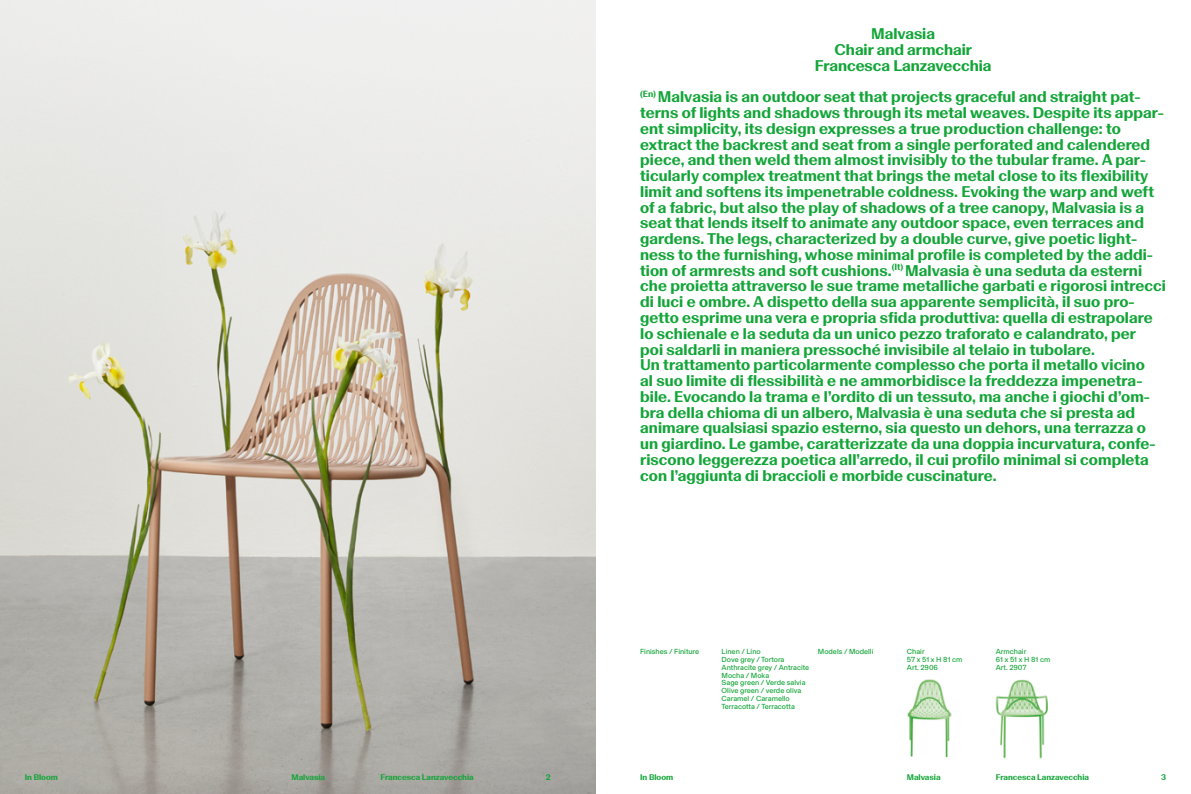
<style>
.page{position:relative;width:1191px;height:794px;background:#fff}
.page>*{position:absolute;margin:0;border:0;box-sizing:border-box;transform-origin:0 0}
.t1{font:700 15.75px/15.8px "Basel Classic";letter-spacing:.005em;color:#13a538}
.t2{font:700 8.31px "Basel Classic";color:#13a538}
.t3{font:7.44px/7.9px "Basel Grotesk";color:#13a538}
</style>
<div class="page">
<img style="left:0;top:0;width:595px;height:794px">
<img style="left:995px;top:679px;width:53px;height:80px">
<img style="left:907px;top:679px;width:45px;height:79px">
<p class="t1" style="left:814px;top:25px;width:178px;text-align:center">Malvasia<br>Chair and armchair<br>Francesca Lanzavecchia</p>
<p class="t1" style="left:640px;top:88px;width:527px"><sup>(En)</sup> Malvasia is an outdoor seat that projects graceful and straight pat&shy;terns of lights and shadows through its metal weaves. Despite its appar&shy;ent simplicity, its design expresses a true production challenge: to extract the backrest and seat from a single perforated and calendered piece, and then weld them almost invisibly to the tubular frame. A par&shy;ticularly complex treatment that brings the metal close to its flexibility limit and softens its impenetrable coldness. Evoking the warp and weft of a fabric, but also the play of shadows of a tree canopy, Malvasia is a seat that lends itself to animate any outdoor space, even terraces and gardens. The legs, characterized by a double curve, give poetic light&shy;ness to the furnishing, whose minimal profile is completed by the addi&shy;tion of armrests and soft cushions.<sup>(It)</sup> Malvasia è una seduta da esterni che proietta attraverso le sue trame metalliche garbati e rigorosi intrecci di luci e ombre. A dispetto della sua apparente semplicità, il suo pro&shy;getto esprime una vera e propria sfida produttiva: quella di estrapolare lo schienale e la seduta da un unico pezzo traforato e calandrato, per<br>poi saldarli in maniera pressoché invisibile al telaio in tubolare.<br>Un trattamento particolarmente complesso che porta il metallo vicino<br>al suo limite di flessibilità e ne ammorbidisce la freddezza impenetra&shy;bile. Evocando la trama e l’ordito di un tessuto, ma anche i giochi d’om&shy;bra della chioma di un albero, Malvasia è una seduta che si presta ad animare qualsiasi spazio esterno, sia questo un dehors, una terrazza o un giardino. Le gambe, caratterizzate da una doppia incurvatura, confe&shy;riscono leggerezza poetica all’arredo, il cui profilo minimal si completa con l’aggiunta di braccioli e morbide cuscinature.</p>
<p class="t3" style="left:721px;top:647px;width:89px">Linen / Lino<br>Dove grey / Tortora<br>Anthracite grey / Antracite<br>Mocha / Moka<br>Sage green / Verde salvia<br>Olive green / verde oliva<br>Caramel / Caramello<br>Terracotta / Terracotta</p>
<p class="t3" style="left:640px;top:647px;width:61px">Finishes / Finiture</p>
<p class="t3" style="left:818px;top:647px;width:57px">Models / Modelli</p>
<p class="t3" style="left:907px;top:647px;width:57px">Chair<br>57 x 51 x H 81 cm<br>Art. 2906</p>
<p class="t3" style="left:995px;top:647px;width:56px">Armchair<br>61 x 51 x H 81 cm<br>Art. 2907</p>
<p class="t2" style="left:25px;top:771px;width:35px">In Bloom</p>
<p class="t2" style="left:291px;top:771px;width:35px">Malvasia</p>
<p class="t2" style="left:380px;top:771px;width:95px">Francesca Lanzavecchia</p>
<p class="t2" style="left:546px;top:771px;width:6px">2</p>
<p class="t2" style="left:640px;top:771px;width:35px">In Bloom</p>
<p class="t2" style="left:907px;top:771px;width:35px">Malvasia</p>
<p class="t2" style="left:995px;top:771px;width:95px">Francesca Lanzavecchia</p>
<p class="t2" style="left:1161px;top:771px;width:7px">3</p>
</div>
